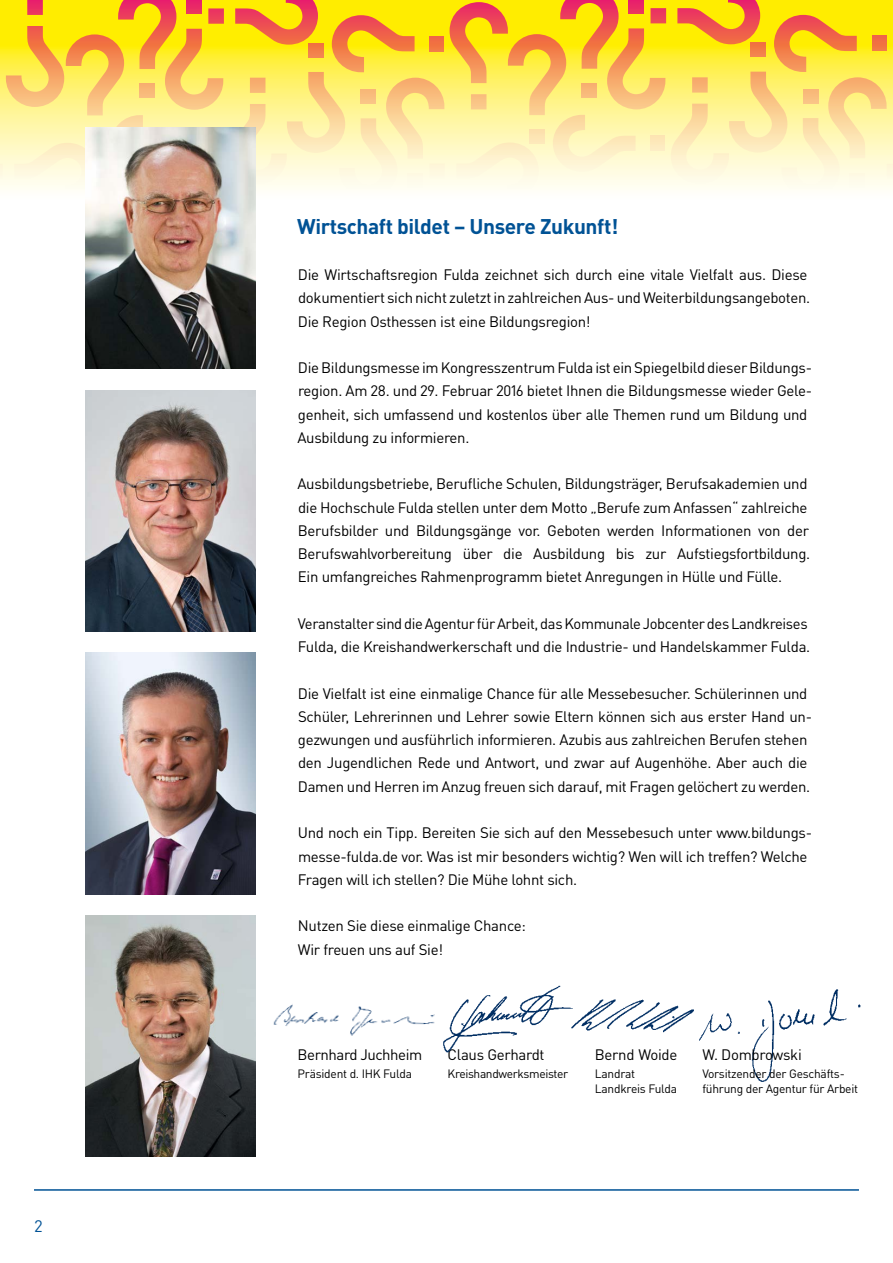
<style>
.page{position:relative;width:893px;height:1263px;background:#fff}
.page>*{position:absolute;margin:0;border:0;box-sizing:border-box;transform-origin:0 0}
.t1{font:700 21px "DIN Pro";letter-spacing:-.02em;color:#005295}
.t2{font:16.5px "DIN Pro";color:#005295}
.t3{font:15px/23.2px "DIN Pro";letter-spacing:-.02em;color:#000}
.t4{font:12px/14.4px "DIN Pro";letter-spacing:-.02em;color:#000}
</style>
<div class="page">
<hr style="left:34px;top:1189px;width:825px;height:2px;background:#005295">
<svg style="left:0;top:0;width:893px;height:200px;background:#fcde7a"></svg>
<img style="left:85px;top:128px;width:170px;height:241px">
<img style="left:85px;top:390px;width:170px;height:241px">
<img style="left:85px;top:653px;width:170px;height:241px">
<img style="left:85px;top:915px;width:170px;height:242px">
<img style="left:574px;top:999px;width:120px;height:34px">
<img style="left:699px;top:989px;width:162px;height:93px">
<img style="left:273px;top:1004px;width:162px;height:32px">
<img style="left:443px;top:985px;width:131px;height:68px">
<p class="t2" style="left:34px;top:1215px;width:10px">2</p>
<h1 class="t1" style="left:297px;top:212px;width:323px">Wirtschaft bildet – Unsere Zukunft!</h1>
<p class="t3" style="left:298px;top:262px;width:514px">Die Wirtschaftsregion Fulda zeichnet sich durch eine vitale Vielfalt aus. Diese dokumentiert sich nicht zuletzt in zahlreichen Aus- und Weiterbildungsangeboten.<br>Die Region Osthessen ist eine Bildungsregion!</p>
<p class="t3" style="left:297px;top:355px;width:516px">Die Bildungsmesse im Kongresszentrum Fulda ist ein Spiegelbild dieser Bildungs&shy;region. Am 28. und 29. Februar 2016 bietet Ihnen die Bildungsmesse wieder Gele&shy;genheit, sich umfassend und kostenlos über alle Themen rund um Bildung und Ausbildung zu informieren.</p>
<p class="t3" style="left:297px;top:472px;width:514px">Ausbildungsbetriebe, Berufliche Schulen, Bildungsträger, Berufsakademien und die Hochschule Fulda stellen unter dem Motto „Berufe zum Anfassen“ zahlreiche Berufsbilder und Bildungsgänge vor. Geboten werden Informationen von der Berufswahlvorbereitung über die Ausbildung bis zur Aufstiegsfortbildung.<br>Ein umfangreiches Rahmenprogramm bietet Anregungen in Hülle und Fülle.</p>
<p class="t3" style="left:298px;top:611px;width:514px">Veranstalter sind die Agentur für Arbeit, das Kommunale Jobcenter des Landkreises<br>Fulda, die Kreishandwerkerschaft und die Industrie- und Handelskammer Fulda.</p>
<p class="t3" style="left:298px;top:681px;width:516px">Die Vielfalt ist eine einmalige Chance für alle Messebesucher. Schülerinnen und Schüler, Lehrerinnen und Lehrer sowie Eltern können sich aus erster Hand un&shy;gezwungen und ausführlich informieren. Azubis aus zahlreichen Berufen stehen den Jugendlichen Rede und Antwort, und zwar auf Augenhöhe. Aber auch die Damen und Herren im Anzug freuen sich darauf, mit Fragen gelöchert zu werden.</p>
<p class="t3" style="left:298px;top:820px;width:513px">Und noch ein Tipp. Bereiten Sie sich auf den Messebesuch unter www.bildungs&shy;messe-fulda.de vor. Was ist mir besonders wichtig? Wen will ich treffen? Welche<br>Fragen will ich stellen? Die Mühe lohnt sich.</p>
<p class="t3" style="left:298px;top:913px;width:229px">Nutzen Sie diese einmalige Chance:<br>Wir freuen uns auf Sie!</p>
<p class="t3" style="left:298px;top:1042px;width:126px">Bernhard Juchheim</p>
<p class="t4" style="left:298px;top:1066px;width:116px">Präsident d. IHK Fulda</p>
<p class="t3" style="left:448px;top:1042px;width:98px">Claus Gerhardt</p>
<p class="t4" style="left:448px;top:1066px;width:122px">Kreishandwerksmeister</p>
<p class="t3" style="left:595px;top:1042px;width:84px">Bernd Woide</p>
<p class="t4" style="left:595px;top:1066px;width:84px">Landrat<br>Landkreis Fulda</p>
<p class="t3" style="left:702px;top:1042px;width:101px">W. Dombrowski</p>
<p class="t4" style="left:702px;top:1066px;width:157px">Vorsitzender der Geschäfts&shy;führung der Agentur für Arbeit</p>
</div>
